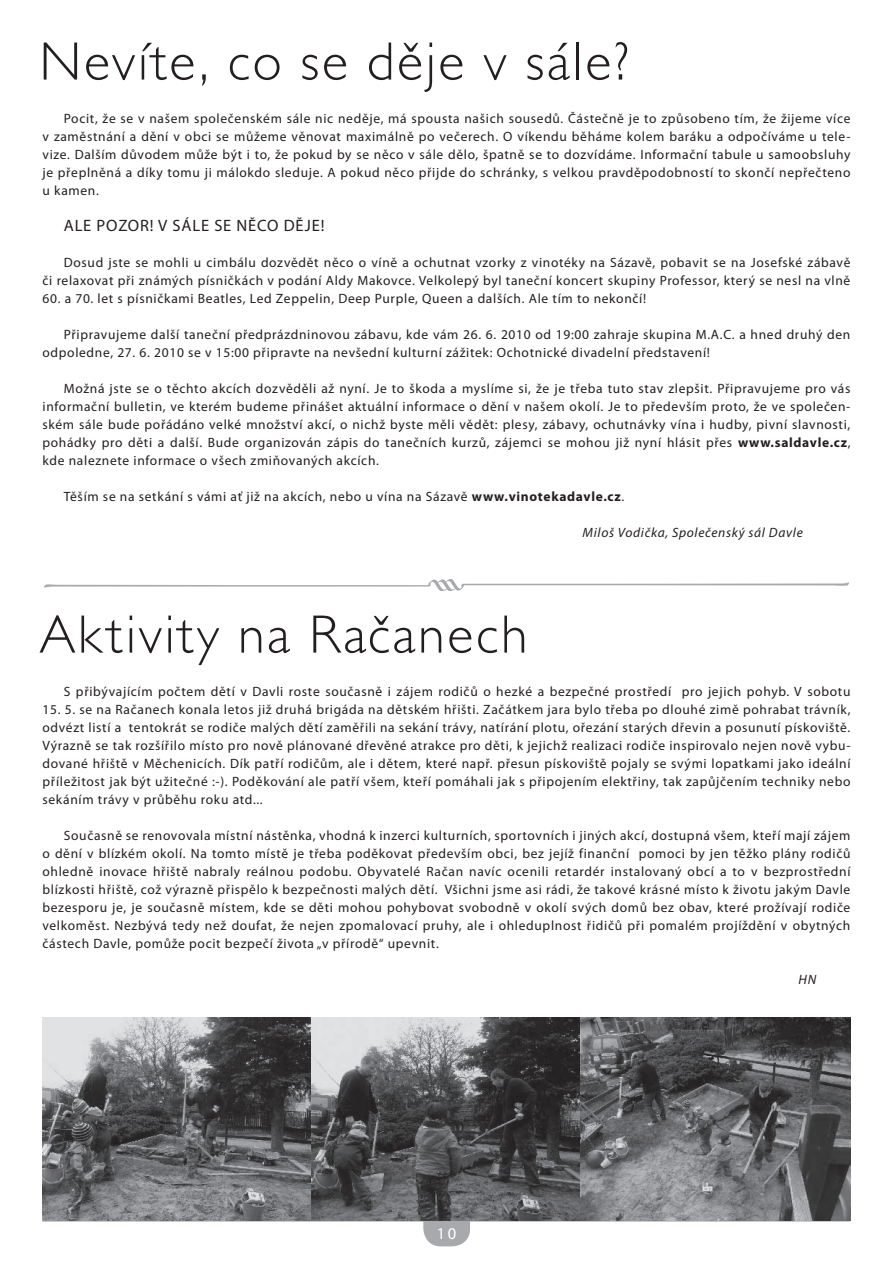
<style>
.page{position:relative;width:893px;height:1263px;background:#fff}
.page>*{position:absolute;margin:0;border:0;box-sizing:border-box;transform-origin:0 0}
.t1{font:300 54.3px "Gill Sans MT Pro";letter-spacing:.05em;color:#231f20}
.t2{font:16.5px "Myriad Pro";letter-spacing:.05em;color:#231f20}
.t3{font:16.5px "Myriad Pro";color:#fff}
.t4{font:13.5px/18px "Myriad Pro";letter-spacing:.05em;color:#231f20;text-align:justify}
.t5{font:italic 13.5px "Myriad Pro";letter-spacing:.05em;color:#231f20}
.s1{font-weight:700}
</style>
<div class="page">
<div style="left:423px;top:1196px;width:47px;height:50px;background:#a8a9ad;border-radius:18px"></div>
<hr style="left:43px;top:1220px;width:807px;height:1px;background:#a8a9ad">
<svg style="left:44px;top:579px;width:805px;height:12px"></svg>
<img style="left:43px;top:1018px;width:537px;height:202px">
<img style="left:580px;top:1018px;width:270px;height:202px">
<h1 class="t1" style="left:39px;top:29px;width:591px">Nevíte, co se děje v sále?</h1>
<p class="t4" style="left:43px;top:110px;width:809px;text-indent:21px">Pocit, že se v našem společenském sále nic neděje, má spousta našich sousedů. Částečně je to způsobeno tím, že žijeme více v zaměstnání a dění v obci se můžeme věnovat maximálně po večerech. O víkendu běháme kolem baráku a odpočíváme u tele&shy;vize. Dalším důvodem může být i to, že pokud by se něco v sále dělo, špatně se to dozvídáme. Informační tabule u samoobsluhy je přeplněná a díky tomu ji málokdo sleduje. A pokud něco přijde do schránky, s velkou pravděpodobností to skončí nepřečteno u kamen.</p>
<p class="t2" style="left:64px;top:216px;width:262px">ALE POZOR! V SÁLE SE NĚCO DĚJE!</p>
<p class="t4" style="left:43px;top:254px;width:809px;text-align:right">Dosud jste se mohli u cimbálu dozvědět něco o víně a ochutnat vzorky z vinotéky na Sázavě, pobavit se na Josefské zábavě<br>či relaxovat při známých písničkách v podání Aldy Makovce. Velkolepý byl taneční koncert skupiny Professor, který se nesl na vlně</p>
<p class="t4" style="left:43px;top:290px;width:605px">60. a 70. let s písničkami Beatles, Led Zeppelin, Deep Purple, Queen a dalších. Ale tím to nekončí!</p>
<p class="t4" style="left:43px;top:326px;width:809px;text-indent:21px">Připravujeme další taneční předprázdninovou zábavu, kde vám 26. 6. 2010 od 19:00 zahraje skupina M.A.C. a hned druhý den odpoledne, 27. 6. 2010 se v 15:00 připravte na nevšední kulturní zážitek: Ochotnické divadelní představení!</p>
<p class="t4" style="left:43px;top:380px;width:809px;text-indent:21px">Možná jste se o těchto akcích dozvěděli až nyní. Je to škoda a myslíme si, že je třeba tuto stav zlepšit. Připravujeme pro vás informační bulletin, ve kterém budeme přinášet aktuální informace o dění v našem okolí. Je to především proto, že ve společen&shy;ském sále bude pořádáno velké množství akcí, o nichž byste měli vědět: plesy, zábavy, ochutnávky vína i hudby, pivní slavnosti, pohádky pro děti a další. Bude organizován zápis do tanečních kurzů, zájemci se mohou již nyní hlásit přes <span class="s1">www.saldavle.cz</span>, kde naleznete informace o všech zmiňovaných akcích.</p>
<p class="t4" style="left:64px;top:488px;width:562px">Těším se na setkání s vámi ať již na akcích, nebo u vína na Sázavě <span class="s1">www.vinotekadavle.cz</span>.</p>
<p class="t5" style="left:583px;top:525px;width:222px">Miloš Vodička, Společenský sál Davle</p>
<h1 class="t1" style="left:39px;top:602px;width:490px">Aktivity na Račanech</h1>
<p class="t4" style="left:64px;top:683px;width:788px">S přibývajícím počtem dětí v Davli roste současně i zájem rodičů o hezké a bezpečné prostředí pro jejich pohyb. V sobotu</p>
<p class="t4" style="left:43px;top:701px;width:809px">15. 5. se na Račanech konala letos již druhá brigáda na dětském hřišti. Začátkem jara bylo třeba po dlouhé zimě pohrabat trávník, odvézt listí a tentokrát se rodiče malých dětí zaměřili na sekání trávy, natírání plotu, ořezání starých dřevin a posunutí pískoviště.<br>Výrazně se tak rozšířilo místo pro nově plánované dřevěné atrakce pro děti, k jejichž realizaci rodiče inspirovalo nejen nově vybu&shy;dované hřiště v Měchenicích. Dík patří rodičům, ale i dětem, které např. přesun pískoviště pojaly se svými lopatkami jako ideální příležitost jak být užitečné :-). Poděkování ale patří všem, kteří pomáhali jak s připojením elektřiny, tak zapůjčením techniky nebo sekáním trávy v průběhu roku atd...</p>
<p class="t4" style="left:43px;top:827px;width:809px;text-indent:21px">Současně se renovovala místní nástěnka, vhodná k inzerci kulturních, sportovních i jiných akcí, dostupná všem, kteří mají zájem o dění v blízkém okolí. Na tomto místě je třeba poděkovat především obci, bez jejíž finanční pomoci by jen těžko plány rodičů ohledně inovace hřiště nabraly reálnou podobu. Obyvatelé Račan navíc ocenili retardér instalovaný obcí a to v bezprostřední blízkosti hřiště, což výrazně přispělo k bezpečnosti malých dětí. Všichni jsme asi rádi, že takové krásné místo k životu jakým Davle bezesporu je, je současně místem, kde se děti mohou pohybovat svobodně v okolí svých domů bez obav, které prožívají rodiče velkoměst. Nezbývá tedy než doufat, že nejen zpomalovací pruhy, ale i ohleduplnost řidičů při pomalém projíždění v obytných částech Davle, pomůže pocit bezpečí života „v přírodě“ upevnit.</p>
<p class="t5" style="left:799px;top:972px;width:19px">HN</p>
<p class="t3" style="left:437px;top:1224px;width:21px">10</p>
</div>
